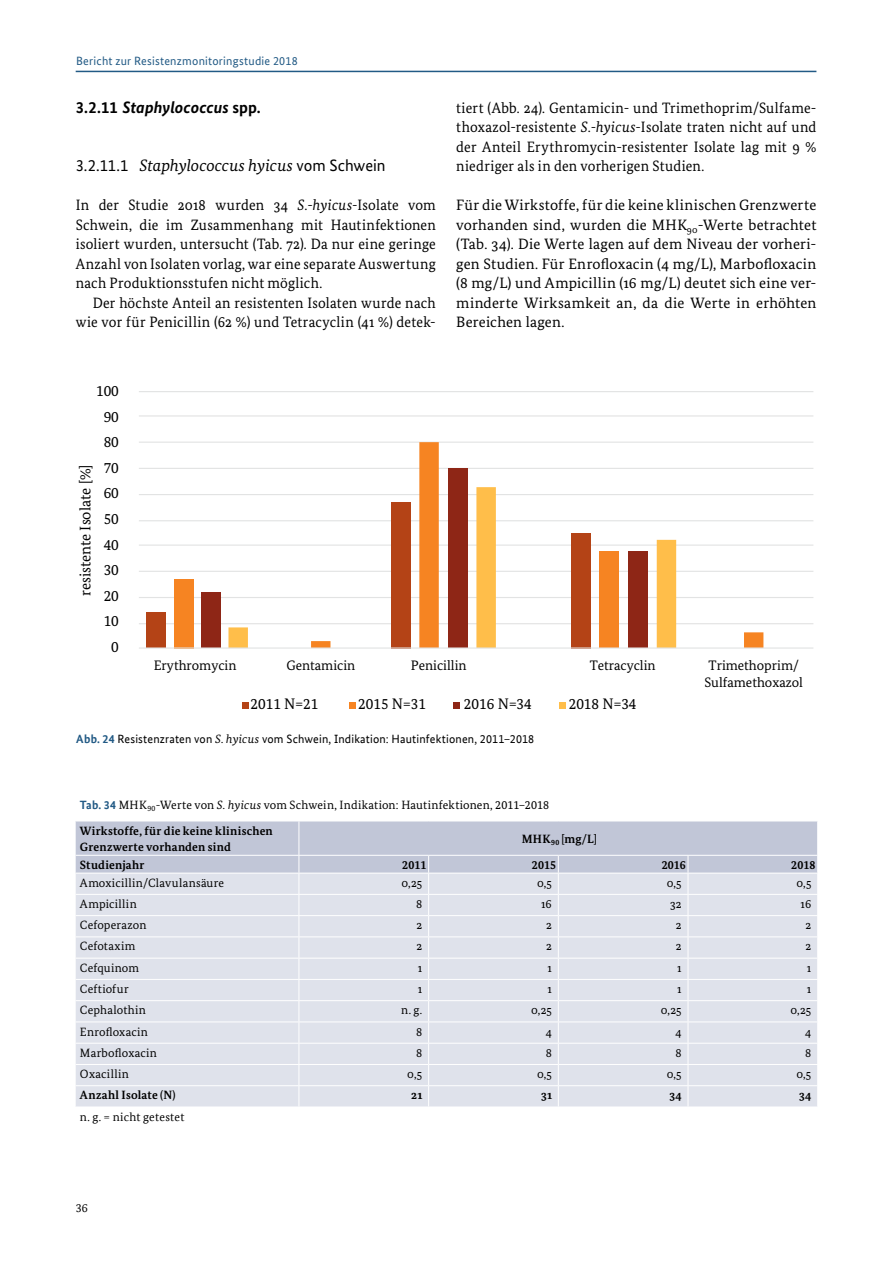
<style>
.page{position:relative;width:893px;height:1263px;background:#fff}
.page>*{position:absolute;margin:0;border:0;box-sizing:border-box;transform-origin:0 0}
.t1{font:italic 16.5px "Bundes Serif";color:#000}
.t2{font:italic 700 16.5px "Bundes Sans";color:#000}
.t3{font:15.3px "Bundes Serif";color:#000}
.t4{font:15px/19.5px "Bundes Serif";letter-spacing:.015em;color:#000;text-align:justify;scale:.95 1}
.t5{font:15px/19.5px "Bundes Serif";letter-spacing:.015em;color:#000;text-align:justify}
.t6{font:13.65px/16.5px "Bundes Serif";color:#000;text-align:center}
.t7{font:12px "Bundes Serif";letter-spacing:.02em;color:#000}
.t8{font:700 12px/16.5px "Bundes Serif";letter-spacing:.015em;color:#000}
.t9{font:12px "Bundes Sans Office";letter-spacing:.015em;color:#000}
.t10{font:12px "Bundes Sans";letter-spacing:.02em;color:#225a85}
.t11{font:12px "Bundes Serif Office";letter-spacing:.02em;color:#000}
.s1{font-style:normal}
.s2{font-family:"Bundes Sans";font-style:normal}
.s3{font-style:italic}
.s4{font-weight:700;color:#225a85}
.s5{font-family:"Bundes Serif";font-style:italic}
.s6{font-family:"Bundes Sans Office";font-weight:700;color:#225a85}
</style>
<div class="page">
<hr style="left:76px;top:71px;width:740px;height:1px;background:#225a85">
<svg style="left:76px;top:822px;width:742px;height:285px;background:#dbdee8"></svg>
<svg style="left:349px;top:702px;width:6px;height:6px"></svg>
<svg style="left:242px;top:702px;width:6px;height:6px"></svg>
<div style="left:559px;top:702px;width:7px;height:6px;background:#ffbe4a"></div>
<svg style="left:453px;top:702px;width:6px;height:6px"></svg>
<hr style="left:139px;top:623px;width:674px;height:1px;background:#e2e3e3">
<hr style="left:139px;top:597px;width:674px;height:1px;background:#e2e3e3">
<hr style="left:139px;top:571px;width:674px;height:1px;background:#e2e3e3">
<hr style="left:139px;top:544px;width:674px;height:2px;background:#e2e3e3">
<hr style="left:139px;top:520px;width:674px;height:1px;background:#e2e3e3">
<hr style="left:139px;top:494px;width:674px;height:1px;background:#e2e3e3">
<hr style="left:139px;top:468px;width:674px;height:1px;background:#e2e3e3">
<hr style="left:139px;top:442px;width:674px;height:1px;background:#e2e3e3">
<hr style="left:139px;top:415px;width:674px;height:1px;background:#e2e3e3">
<hr style="left:139px;top:391px;width:674px;height:1px;background:#e2e3e3">
<svg style="left:419px;top:442px;width:344px;height:205px"></svg>
<div style="left:174px;top:579px;width:19px;height:69px;background:#f68422"></div>
<div style="left:147px;top:612px;width:19px;height:36px;background:#b44316"></div>
<div style="left:448px;top:468px;width:20px;height:180px;background:#8e2616"></div>
<div style="left:202px;top:592px;width:19px;height:56px;background:#8e2616"></div>
<svg style="left:228px;top:487px;width:448px;height:160px"></svg>
<hr style="left:139px;top:647px;width:674px;height:2px;background:#e2e3e3">
<p class="t10" style="left:76px;top:53px;width:223px">Bericht zur Resistenzmonitoringstudie 2018</p>
<h4 class="t2" style="left:76px;top:97px;width:187px"><span class="s1">3.2.11</span> Staphylococcus <span class="s1">spp.</span></h4>
<h5 class="t1" style="left:76px;top:155px;width:311px"><span class="s2">3.2.11.1</span> Staphylococcus hyicus <span class="s2">vom Schwein</span></h5>
<p class="t4" style="left:76px;top:195px;width:381px">In der Studie 2018 wurden 34 <span class="s3">S.-hyicus-</span>Isolate vom Schwein, die im Zusammenhang mit Hautinfektionen isoliert wurden, untersucht (Tab. 72). Da nur eine geringe Anzahl von Isolaten vorlag, war eine separate Auswertung nach Produktionsstufen nicht möglich.</p>
<p class="t4" style="left:76px;top:292px;width:381px;text-align:right">Der höchste Anteil an resistenten Isolaten wurde nach wie vor für Penicillin (62 %) und Tetracyclin (41 %) detek-</p>
<p class="t4" style="left:456px;top:97px;width:381px">tiert (Abb. 24). Gentamicin- und Trimethoprim/Sulfame&shy;thoxazol-resistente <span class="s3">S.-hyicus-</span>Isolate traten nicht auf und der Anteil Erythromycin-resistenter Isolate lag mit 9 % niedriger als in den vorherigen Studien.</p>
<p class="t5" style="left:456px;top:195px;width:362px">Für die Wirkstoffe, für die keine klinischen Grenzwerte vorhanden sind, wurden die MHK<sub>90</sub>-Werte betrachtet (Tab. 34). Die Werte lagen auf dem Niveau der vorheri&shy;gen Studien. Für Enrofloxacin (4 mg/L), Marbofloxacin (8 mg/L) und Ampicillin (16 mg/L) deutet sich eine ver&shy;minderte Wirksamkeit an, da die Werte in erhöhten Bereichen lagen.</p>
<p class="t3" style="left:96px;top:382px;width:24px">100</p>
<p class="t3" style="left:104px;top:407px;width:17px">90</p>
<p class="t3" style="left:76px;top:596px;width:133px;rotate:-90deg">resistente Isolate [%]</p>
<p class="t3" style="left:104px;top:433px;width:17px">80</p>
<p class="t3" style="left:104px;top:458px;width:17px">70</p>
<p class="t3" style="left:104px;top:484px;width:17px">60</p>
<p class="t3" style="left:104px;top:509px;width:17px">50</p>
<p class="t3" style="left:104px;top:535px;width:17px">40</p>
<p class="t3" style="left:104px;top:560px;width:17px">30</p>
<p class="t3" style="left:104px;top:586px;width:17px">20</p>
<p class="t3" style="left:104px;top:612px;width:17px">10</p>
<p class="t3" style="left:111px;top:637px;width:9px">0</p>
<p class="t6" style="left:154px;top:657px;width:84px">Erythromycin</p>
<p class="t6" style="left:286px;top:657px;width:70px">Gentamicin</p>
<p class="t6" style="left:411px;top:657px;width:57px">Penicillin</p>
<p class="t6" style="left:590px;top:657px;width:67px">Tetracyclin</p>
<p class="t6" style="left:704px;top:657px;width:100px">Trimethoprim/<br>Sulfamethoxazol</p>
<p class="t3" style="left:251px;top:694px;width:69px">2011 N=21</p>
<p class="t3" style="left:569px;top:694px;width:69px">2018 N=34</p>
<p class="t3" style="left:358px;top:694px;width:69px">2015 N=31</p>
<p class="t3" style="left:464px;top:694px;width:69px">2016 N=34</p>
<p class="t9" style="left:76px;top:732px;width:459px"><span class="s4">Abb. 24</span> Resistenzraten von <span class="s5">S. hyicus</span> vom Schwein, Indikation: Hautinfektionen, 2011–2018</p>
<p class="t7" style="left:80px;top:797px;width:471px"><span class="s6">Tab. 34</span> MHK<sub>90</sub>-Werte von <span class="s3">S. hyicus</span> vom Schwein, Indikation: Hautinfektionen, 2011–2018</p>
<p class="t8" style="left:80px;top:822px;width:194px">Wirkstoffe, für die keine klinischen<br>Grenzwerte vorhanden sind</p>
<p class="t8" style="left:522px;top:830px;width:77px">MHK<sub>90</sub> [mg/L]</p>
<p class="t8" style="left:80px;top:856px;width:66px">Studienjahr</p>
<p class="t8" style="left:402px;top:856px;width:26px">2011</p>
<p class="t8" style="left:532px;top:856px;width:26px">2015</p>
<p class="t8" style="left:662px;top:856px;width:26px">2016</p>
<p class="t8" style="left:791px;top:856px;width:26px">2018</p>
<p class="t7" style="left:80px;top:875px;width:146px">Amoxicillin/Clavulansäure</p>
<p class="t7" style="left:401px;top:875px;width:22px">0,25</p>
<p class="t7" style="left:537px;top:875px;width:16px">0,5</p>
<p class="t7" style="left:667px;top:875px;width:16px">0,5</p>
<p class="t7" style="left:796px;top:875px;width:16px">0,5</p>
<p class="t7" style="left:80px;top:896px;width:58px">Ampicillin</p>
<p class="t7" style="left:416px;top:896px;width:8px">8</p>
<p class="t7" style="left:541px;top:896px;width:12px">16</p>
<p class="t7" style="left:670px;top:896px;width:13px">32</p>
<p class="t7" style="left:801px;top:896px;width:12px">16</p>
<p class="t7" style="left:80px;top:918px;width:68px">Cefoperazon</p>
<p class="t7" style="left:416px;top:918px;width:7px">2</p>
<p class="t7" style="left:546px;top:918px;width:7px">2</p>
<p class="t7" style="left:676px;top:918px;width:7px">2</p>
<p class="t7" style="left:806px;top:918px;width:7px">2</p>
<p class="t7" style="left:80px;top:939px;width:57px">Cefotaxim</p>
<p class="t7" style="left:416px;top:939px;width:7px">2</p>
<p class="t7" style="left:546px;top:939px;width:7px">2</p>
<p class="t7" style="left:676px;top:939px;width:7px">2</p>
<p class="t7" style="left:806px;top:939px;width:7px">2</p>
<p class="t7" style="left:80px;top:960px;width:61px">Cefquinom</p>
<p class="t7" style="left:418px;top:960px;width:6px">1</p>
<p class="t7" style="left:547px;top:960px;width:6px">1</p>
<p class="t7" style="left:677px;top:960px;width:6px">1</p>
<p class="t7" style="left:807px;top:960px;width:6px">1</p>
<p class="t7" style="left:80px;top:981px;width:50px">Ceftiofur</p>
<p class="t7" style="left:418px;top:981px;width:6px">1</p>
<p class="t7" style="left:547px;top:981px;width:6px">1</p>
<p class="t7" style="left:677px;top:981px;width:6px">1</p>
<p class="t7" style="left:807px;top:981px;width:6px">1</p>
<p class="t7" style="left:80px;top:1003px;width:68px">Cephalothin</p>
<p class="t7" style="left:401px;top:1003px;width:23px">n. g.</p>
<p class="t7" style="left:531px;top:1003px;width:22px">0,25</p>
<p class="t7" style="left:661px;top:1003px;width:22px">0,25</p>
<p class="t7" style="left:790px;top:1003px;width:22px">0,25</p>
<p class="t7" style="left:80px;top:1024px;width:70px">Enrofloxacin</p>
<p class="t7" style="left:416px;top:1024px;width:8px">8</p>
<p class="t7" style="left:546px;top:1024px;width:8px">4</p>
<p class="t7" style="left:676px;top:1024px;width:8px">4</p>
<p class="t7" style="left:805px;top:1024px;width:8px">4</p>
<p class="t7" style="left:80px;top:1045px;width:79px">Marbofloxacin</p>
<p class="t7" style="left:416px;top:1045px;width:8px">8</p>
<p class="t7" style="left:546px;top:1045px;width:8px">8</p>
<p class="t7" style="left:675px;top:1045px;width:8px">8</p>
<p class="t7" style="left:805px;top:1045px;width:8px">8</p>
<p class="t7" style="left:80px;top:1066px;width:50px">Oxacillin</p>
<p class="t7" style="left:407px;top:1066px;width:16px">0,5</p>
<p class="t7" style="left:537px;top:1066px;width:16px">0,5</p>
<p class="t7" style="left:667px;top:1066px;width:16px">0,5</p>
<p class="t7" style="left:796px;top:1066px;width:16px">0,5</p>
<p class="t8" style="left:80px;top:1087px;width:97px">Anzahl Isolate (N)</p>
<p class="t8" style="left:411px;top:1087px;width:12px">21</p>
<p class="t8" style="left:541px;top:1087px;width:12px">31</p>
<p class="t8" style="left:669px;top:1087px;width:14px">34</p>
<p class="t8" style="left:799px;top:1087px;width:14px">34</p>
<p class="t11" style="left:80px;top:1109px;width:106px">n. g. = nicht getestet</p>
<p class="t11" style="left:76px;top:1201px;width:14px">36</p>
</div>
